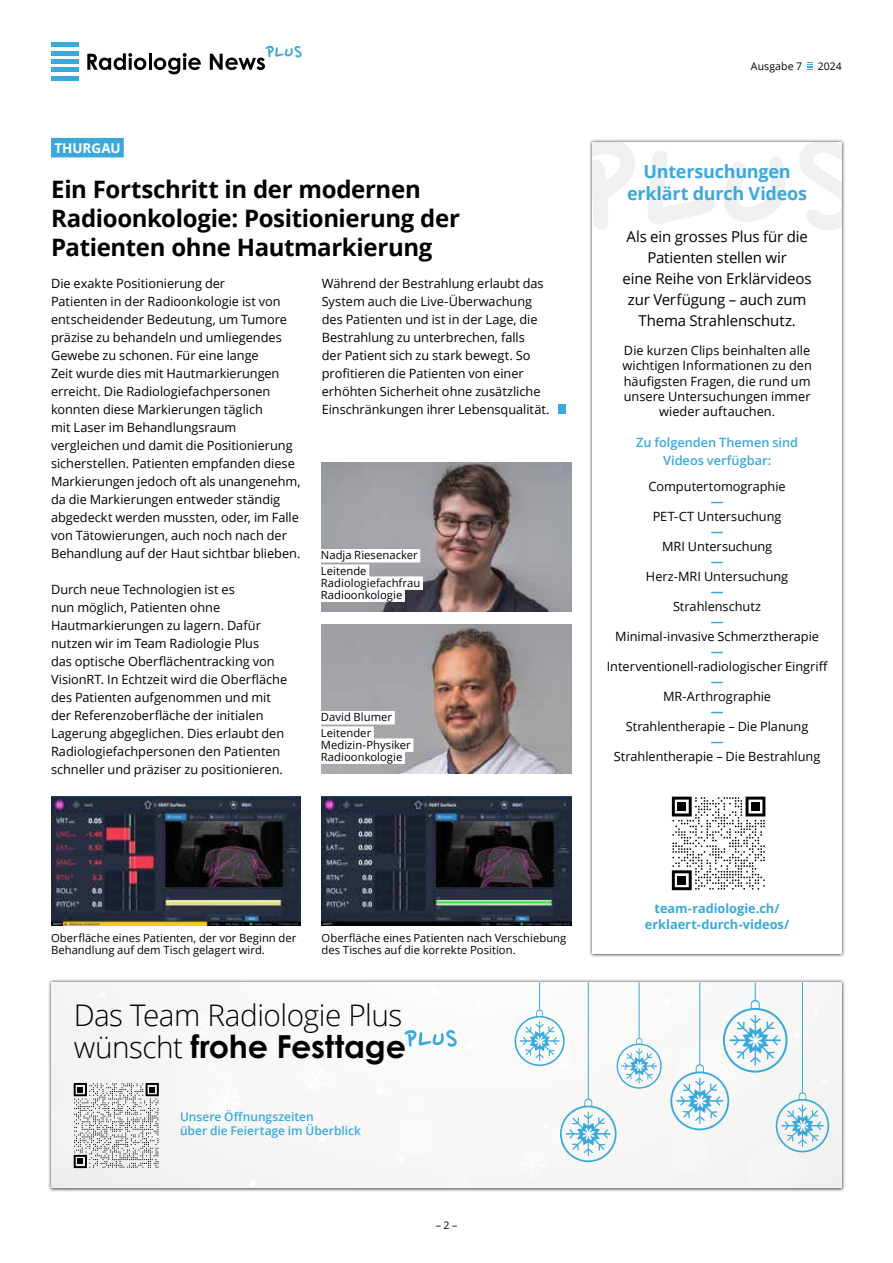
<style>
.page{position:relative;width:893px;height:1263px;background:#fff}
.page>*{position:absolute;margin:0;border:0;box-sizing:border-box;transform-origin:0 0}
.t1{font:700 31.8px "Century Gothic Pro";letter-spacing:-.01em;color:#000}
.t2{font:300 29.7px "Open Sans";letter-spacing:-.02em;color:#000}
.t3{font:700 24px/28.8px "Open Sans";letter-spacing:-.015em;color:#000}
.t4{font:700 18px/21.6px "Open Sans";letter-spacing:-.015em;color:#39a9dc;text-align:center}
.t5{font:15px/21px "Open Sans";letter-spacing:-.01em;color:#000;text-align:center}
.t6{font:700 13.5px "Open Sans";letter-spacing:-.005em;color:#fff}
.t7{font:12.75px/18px "Open Sans";color:#000}
.t8{font:700 12.75px/15.3px "Open Sans";color:#39a9dc;text-align:center}
.t9{font:600 12.75px/18px "Open Sans";color:#39a9dc;text-align:center}
.t10{font:600 12px/14.4px "Open Sans";color:#39a9dc}
.t11{font:11.25px/12px "Open Sans";letter-spacing:.005em;color:#000}
.t12{font:10.5px "Open Sans";letter-spacing:.005em;color:#000}
.s1{font-family:"Open Sans";font-weight:300;font-size:29.7px}
</style>
<div class="page">
<hr style="left:51px;top:43px;width:28px;height:4px;background:#39a9dc">
<div style="left:51px;top:76px;width:28px;height:5px;background:#39a9dc"></div>
<div style="left:51px;top:51px;width:28px;height:5px;background:#39a9dc"></div>
<div style="left:51px;top:59px;width:28px;height:5px;background:#39a9dc"></div>
<hr style="left:51px;top:68px;width:28px;height:4px;background:#39a9dc">
<svg style="left:87px;top:53px;width:59px;height:17px"></svg>
<hr style="left:149px;top:53px;width:3px;height:17px;background:#000">
<svg style="left:154px;top:53px;width:47px;height:21px"></svg>
<svg style="left:210px;top:46px;width:92px;height:24px"></svg>
<svg style="left:807px;top:62px;width:6px;height:8px"></svg>
<svg style="left:559px;top:404px;width:7px;height:10px"></svg>
<img style="left:322px;top:624px;width:249px;height:149px">
<div style="left:321px;top:711px;width:74px;height:13px;background:#fff"></div>
<div style="left:321px;top:726px;width:53px;height:14px;background:#fff"></div>
<div style="left:321px;top:738px;width:92px;height:14px;background:#fff"></div>
<div style="left:321px;top:750px;width:84px;height:14px;background:#fff"></div>
<img style="left:322px;top:462px;width:249px;height:149px">
<div style="left:321px;top:549px;width:99px;height:13px;background:#fff"></div>
<div style="left:321px;top:564px;width:48px;height:14px;background:#fff"></div>
<div style="left:321px;top:576px;width:102px;height:14px;background:#fff"></div>
<div style="left:321px;top:588px;width:84px;height:14px;background:#fff"></div>
<img style="left:51px;top:797px;width:250px;height:128px">
<img style="left:322px;top:797px;width:249px;height:128px">
<div style="left:51px;top:138px;width:73px;height:19px;background:#39a9dc"></div>
<div style="left:48px;top:979px;width:797px;height:213px;background:#000;opacity:.85"></div>
<div style="left:51px;top:982px;width:791px;height:206px;background:#f7f7f5"></div>
<svg style="left:135px;top:1186px;width:20px;height:2px"></svg>
<svg style="left:410px;top:1099px;width:9px;height:9px"></svg>
<svg style="left:186px;top:1012px;width:26px;height:26px"></svg>
<svg style="left:465px;top:1040px;width:11px;height:11px"></svg>
<svg style="left:407px;top:1059px;width:6px;height:6px"></svg>
<svg style="left:475px;top:998px;width:9px;height:9px"></svg>
<svg style="left:370px;top:989px;width:20px;height:20px"></svg>
<svg style="left:395px;top:1152px;width:11px;height:10px"></svg>
<svg style="left:248px;top:1178px;width:8px;height:9px"></svg>
<svg style="left:317px;top:1133px;width:9px;height:10px"></svg>
<svg style="left:374px;top:1084px;width:11px;height:11px"></svg>
<svg style="left:429px;top:986px;width:9px;height:9px"></svg>
<svg style="left:302px;top:1065px;width:28px;height:28px"></svg>
<svg style="left:97px;top:990px;width:9px;height:8px"></svg>
<img style="left:742px;top:1179px;width:62px;height:9px">
<img style="left:335px;top:1018px;width:43px;height:42px;border-radius:21px">
<img style="left:480px;top:1047px;width:43px;height:43px;border-radius:22px">
<img style="left:395px;top:1114px;width:42px;height:42px;border-radius:21px">
<div style="left:170px;top:1061px;width:73px;height:74px;background:#f8f7f6"></div>
<svg style="left:212px;top:1086px;width:29px;height:29px"></svg>
<div style="left:51px;top:1098px;width:55px;height:76px;background:#f2f2f0"></div>
<img style="left:443px;top:1175px;width:28px;height:13px">
<div style="left:589px;top:139px;width:257px;height:819px;background:#000;opacity:.85"></div>
<div style="left:592px;top:142px;width:250px;height:812px;background:#fff"></div>
<svg style="left:592px;top:142px;width:43px;height:88px"></svg>
<svg style="left:648px;top:151px;width:67px;height:73px"></svg>
<svg style="left:724px;top:156px;width:61px;height:66px"></svg>
<svg style="left:799px;top:142px;width:43px;height:88px"></svg>
<svg style="left:672px;top:797px;width:93px;height:93px"></svg>
<div style="left:677px;top:802px;width:9px;height:9px;background:#000"></div>
<div style="left:751px;top:802px;width:9px;height:9px;background:#000"></div>
<div style="left:677px;top:876px;width:9px;height:8px;background:#000"></div>
<svg style="left:74px;top:1083px;width:85px;height:85px"></svg>
<svg style="left:405px;top:1030px;width:52px;height:17px"></svg>
<svg style="left:502px;top:982px;width:327px;height:197px"></svg>
<hr style="left:802px;top:982px;width:1px;height:111px;background:#39a9dc">
<p class="t6" style="left:54px;top:138px;width:68px">THURGAU</p>
<h3 class="t3" style="left:51px;top:174px;width:410px">Ein Fortschritt in der modernen<br>Radioonkologie: Positionierung der<br>Patienten ohne Hautmarkierung</h3>
<p class="t7" style="left:51px;top:274px;width:251px">Die exakte Positionierung der<br>Patienten in der Radioonkologie ist von entscheidender Bedeutung, um Tumore präzise zu behandeln und umliegendes Gewebe zu schonen. Für eine lange<br>Zeit wurde dies mit Hautmarkierungen erreicht. Die Radiologiefachpersonen konnten diese Markierungen täglich<br>mit Laser im Behandlungsraum vergleichen und damit die Positionierung sicherstellen. Patienten empfanden diese Markierungen jedoch oft als unangenehm, da die Markierungen entweder ständig abgedeckt werden mussten, oder, im Falle von Tätowierungen, auch noch nach der Behandlung auf der Haut sichtbar blieben.</p>
<p class="t7" style="left:51px;top:580px;width:238px">Durch neue Technologien ist es<br>nun möglich, Patienten ohne Hautmarkierungen zu lagern. Dafür nutzen wir im Team Radiologie Plus<br>das optische Oberflächentracking von VisionRT. In Echtzeit wird die Oberfläche des Patienten aufgenommen und mit der Referenzoberfläche der initialen Lagerung abgeglichen. Dies erlaubt den Radiologiefachpersonen den Patienten schneller und präziser zu positionieren.</p>
<p class="t7" style="left:322px;top:274px;width:229px">Während der Bestrahlung erlaubt das System auch die Live-Überwachung des Patienten und ist in der Lage, die Bestrahlung zu unterbrechen, falls<br>der Patient sich zu stark bewegt. So profitieren die Patienten von einer erhöhten Sicherheit ohne zusätzliche Einschränkungen ihrer Lebensqualität.</p>
<p class="t11" style="left:321px;top:547px;width:98px;line-height:15.5px">Nadja Riesenacker<br>Leitende</p>
<p class="t11" style="left:321px;top:576px;width:101px">Radiologiefachfrau<br>Radioonkologie</p>
<p class="t11" style="left:321px;top:709px;width:73px;line-height:15.5px">David Blumer<br>Leitender</p>
<p class="t11" style="left:321px;top:738px;width:91px">Medizin-Physiker<br>Radioonkologie</p>
<p class="t12" style="left:751px;top:59px;width:53px">Ausgabe 7</p>
<p class="t12" style="left:818px;top:59px;width:26px">2024</p>
<h3 class="t4" style="left:627px;top:160px;width:182px">Untersuchungen erklärt durch Videos</h3>
<p class="t5" style="left:623px;top:225px;width:191px">Als ein grosses Plus für die<br>Patienten stellen wir<br>eine Reihe von Erklärvideos zur Verfügung – auch zum<br>Thema Strahlenschutz.</p>
<p class="t7" style="left:622px;top:342px;width:191px;line-height:15.3px;text-align:center">Die kurzen Clips beinhalten alle wichtigen Informationen zu den häufigsten Fragen, die rund um unsere Untersuchungen immer wieder auftauchen.</p>
<p class="t9" style="left:636px;top:433px;width:163px">Zu folgenden Themen sind<br>Videos verfügbar:</p>
<p class="t7" style="left:649px;top:477px;width:139px">Computertomographie</p>
<p class="t8" style="left:711px;top:494px;width:14px">—</p>
<p class="t7" style="left:653px;top:507px;width:130px">PET-CT Untersuchung</p>
<p class="t8" style="left:711px;top:524px;width:14px">—</p>
<p class="t7" style="left:662px;top:537px;width:112px">MRI Untersuchung</p>
<p class="t8" style="left:711px;top:554px;width:14px">—</p>
<p class="t7" style="left:646px;top:567px;width:144px">Herz-MRI Untersuchung</p>
<p class="t8" style="left:711px;top:584px;width:14px">—</p>
<p class="t7" style="left:673px;top:597px;width:90px">Strahlenschutz</p>
<p class="t8" style="left:711px;top:614px;width:14px">—</p>
<p class="t7" style="left:615px;top:627px;width:205px">Minimal-invasive Schmerztherapie</p>
<p class="t8" style="left:711px;top:644px;width:14px">—</p>
<p class="t7" style="left:607px;top:657px;width:223px">Interventionell-radiologischer Eingriff</p>
<p class="t8" style="left:711px;top:674px;width:14px">—</p>
<p class="t7" style="left:663px;top:687px;width:109px">MR-Arthrographie</p>
<p class="t8" style="left:711px;top:704px;width:14px">—</p>
<p class="t7" style="left:626px;top:717px;width:184px">Strahlentherapie – Die Planung</p>
<p class="t8" style="left:711px;top:734px;width:14px">—</p>
<p class="t7" style="left:614px;top:747px;width:208px">Strahlentherapie – Die Bestrahlung</p>
<p class="t11" style="left:51px;top:932px;width:247px">Oberfläche eines Patienten, der vor Beginn der<br>Behandlung auf dem Tisch gelagert wird.</p>
<p class="t11" style="left:322px;top:932px;width:246px">Oberfläche eines Patienten nach Verschiebung des Tisches auf die korrekte Position.</p>
<h2 class="t2" style="left:74px;top:995px;width:330px">Das Team Radiologie Plus</h2>
<h1 class="t1" style="left:74px;top:1027px;width:334px"><span class="s1">wünscht</span> frohe Festtage</h1>
<p class="t10" style="left:180px;top:1109px;width:182px">Unsere Öffnungszeiten<br>über die Feiertage im Überblick</p>
<p class="t12" style="left:436px;top:1218px;width:23px">– 2 –</p>
<p class="t8" style="left:645px;top:901px;width:146px">team-radiologie.ch/ erklaert-durch-videos/</p>
</div>
